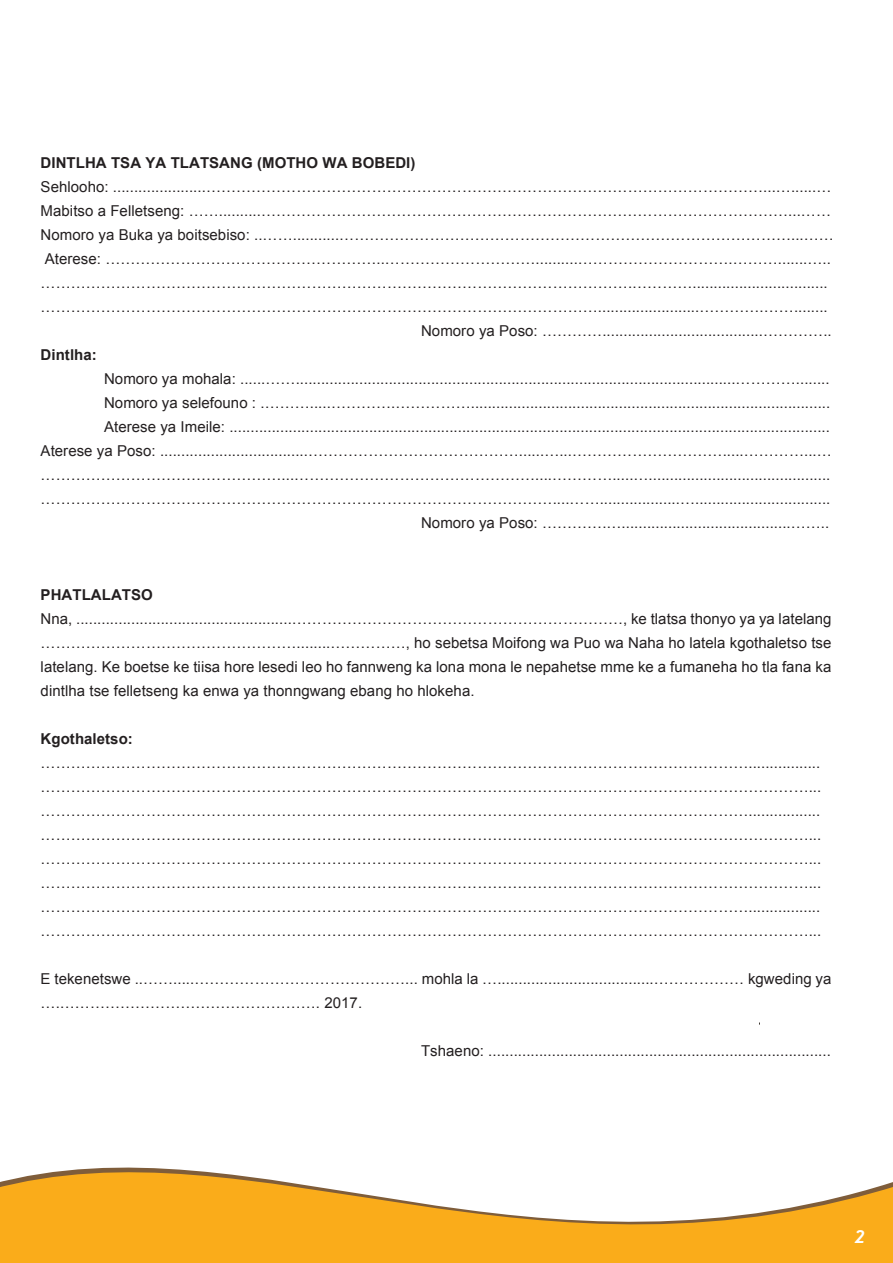
<style>
.page{position:relative;width:893px;height:1263px;background:#fff}
.page>*{position:absolute;margin:0;border:0;box-sizing:border-box;transform-origin:0 0}
.t1{font:italic 700 18px "Trebuchet";color:#fff}
.t2{font:15px/24px "Arial";letter-spacing:.005em;color:#231f20;text-align:justify}
.t3{font:700 15px "Arial";letter-spacing:.005em;color:#231f20}
</style>
<div class="page">
<svg style="left:0;top:1167px;width:893px;height:96px;fill:#faac1a"></svg>
<p class="t3" style="left:41px;top:153px;width:376px">DINTLHA TSA YA TLATSANG (MOTHO WA BOBEDI)</p>
<p class="t2" style="left:41px;top:175px;width:792px">Sehlooho: ......................…………………………………………………………………………………………………...…......…</p>
<p class="t2" style="left:41px;top:199px;width:792px">Mabitso a Felletseng: ……..........……………………………………………………………………………………………...……</p>
<p class="t2" style="left:41px;top:223px;width:795px">Nomoro ya Buka ya boitsebiso: ..……...........………………………………………………………………………………...……</p>
<p class="t2" style="left:45px;top:247px;width:788px">Aterese: ………………………………………………..…………………………..........………………………….……….......…..</p>
<p class="t2" style="left:41px;top:271px;width:789px">……………………………………………………………………………………………………….…………................................</p>
<p class="t2" style="left:41px;top:295px;width:789px">…………………………………………………………………………………………………........................………….……........</p>
<p class="t2" style="left:421px;top:319px;width:412px">Nomoro ya Poso: …………......................................…………..</p>
<p class="t3" style="left:41px;top:345px;width:58px">Dintlha:</p>
<p class="t2" style="left:41px;top:367px;width:793px;text-align:right">Nomoro ya mohala: ......……........................................................................................................…………........<br>Nomoro ya selefouno : .……….....………….…………….....................................................................................<br>Aterese ya Imeile: ..............................................................................................................................................<br>Aterese ya Poso: ...................................……………………………………......…...………………………….....…………...… …………………………………………...…………………………………………....………….....…........................................... …………………………………………………………………………………………....……...................…................................<br>Nomoro ya Poso: ………….…........................................……..</p>
<p class="t3" style="left:41px;top:585px;width:114px">PHATLALATSO</p>
<p class="t2" style="left:41px;top:607px;width:792px">Nna, ...................................................…………………………………………………………, ke tlatsa thonyo ya ya latelang ……………………………………………........……………, ho sebetsa Moifong wa Puo wa Naha ho latela kgothaletso tse latelang. Ke boetse ke tiisa hore lesedi leo ho fannweng ka lona mona le nepahetse mme ke a fumaneha ho tla fana ka dintlha tse felletseng ka enwa ya thonngwang ebang ho hlokeha.</p>
<p class="t3" style="left:41px;top:729px;width:94px">Kgothaletso:</p>
<p class="t2" style="left:41px;top:751px;width:782px">……………………………………………………………………………………………………………………………................. ………………………………………………………………………………………………………………………………………... ……………………………………………………………………………………………………………………………................. ………………………………………………………………………………………………………………………………………... ………………………………………………………………………………………………………………………………………... ………………………………………………………………………………………………………………………………………... ……………………………………………………………………………………………………………………………................. ………………………………………………………………………………………………………………………………………...</p>
<p class="t2" style="left:41px;top:967px;width:792px">E tekenetswe ..…….....……………………………………... mohla la ….....................................……………… kgweding ya ….……………………………………………. 2017.</p>
<p class="t2" style="left:421px;top:1039px;width:411px">Tshaeno: .................................................................................</p>
<p class="t1" style="left:854px;top:1226px;width:12px">2</p>
</div>
